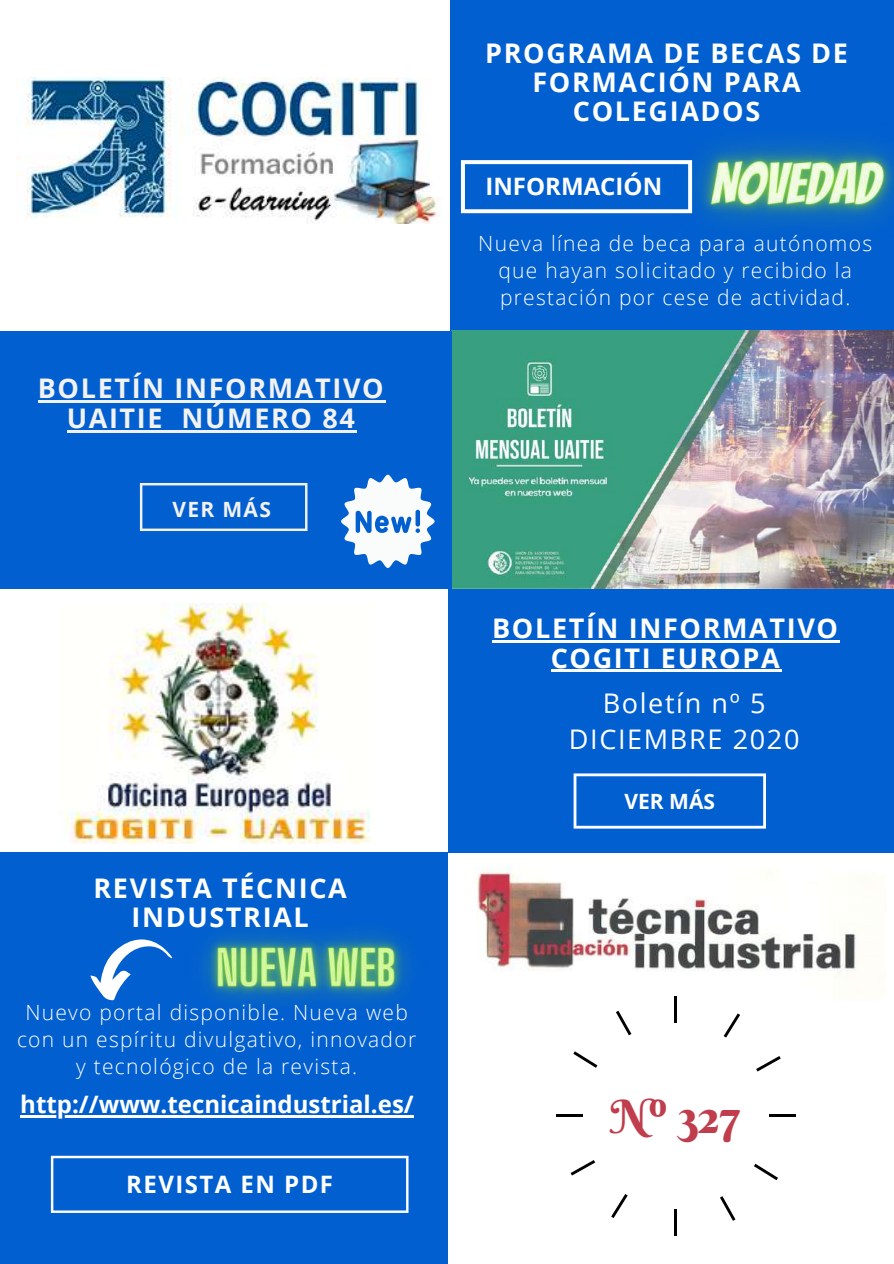
<style>
.page{position:relative;width:894px;height:1264px;background:#fff}
.page>*{position:absolute;margin:0;border:0;box-sizing:border-box;transform-origin:0 0}
.t1{font:46.05px "Berkshire Swash";color:#bf3d4c}
.t2{font:700 27px/29.2px "Open Sans";letter-spacing:.06em;color:#fff;text-align:center}
.t3{font:700 27px/29.2px "Open Sans";letter-spacing:.06em;color:#f2f2f2;text-align:center}
.t4{font:27px/36px "Open Sans";letter-spacing:.06em;color:#fff;text-align:center}
.t5{font:700 24px "Open Sans";color:#fff}
.t6{font:700 24px "Open Sans";letter-spacing:.06em;color:#fff}
.t7{font:300 21px/27px "Open Sans";letter-spacing:.06em;color:#fff;text-align:center}
.t8{font:700 21px "Open Sans";letter-spacing:.06em;color:#f2f2f2}
.t9{font:700 21px "Open Sans";color:#fff}
</style>
<div class="page">
<img style="left:17px;top:77px;width:423px;height:147px">
<div style="left:449px;top:0;width:444px;height:331px;background:#015fd0"></div>
<svg style="left:461px;top:160px;width:178px;height:53px"></svg>
<div style="left:0;top:851px;width:447px;height:412px;background:#015fd0"></div>
<svg style="left:51px;top:1155px;width:357px;height:57px"></svg>
<svg style="left:90px;top:939px;width:71px;height:61px"></svg>
<img style="left:639px;top:143px;width:254px;height:80px">
<hr style="left:20px;top:1115px;width:394px;height:2px;background:#fff">
<img style="left:161px;top:885px;width:287px;height:165px">
<img style="left:451px;top:331px;width:442px;height:258px">
<div style="left:0;top:331px;width:451px;height:258px;background:#015fd0"></div>
<svg style="left:140px;top:483px;width:167px;height:48px"></svg>
<hr style="left:38px;top:401px;width:347px;height:2px;background:#f2f2f2">
<hr style="left:67px;top:430px;width:97px;height:2px;background:#f2f2f2">
<svg style="left:164px;top:430px;width:17px;height:2px"></svg>
<hr style="left:181px;top:430px;width:175px;height:2px;background:#f2f2f2">
<img style="left:463px;top:852px;width:422px;height:123px">
<img style="left:64px;top:604px;width:306px;height:239px">
<div style="left:448px;top:589px;width:445px;height:263px;background:#015fd0"></div>
<svg style="left:573px;top:773px;width:192px;height:55px"></svg>
<hr style="left:492px;top:640px;width:347px;height:3px;background:#fff">
<hr style="left:550px;top:670px;width:231px;height:2px;background:#fff">
<hr style="left:674px;top:1208px;width:3px;height:27px;background:#000">
<hr style="left:674px;top:996px;width:3px;height:26px;background:#000">
<hr style="left:556px;top:1114px;width:26px;height:3px;background:#000">
<hr style="left:768px;top:1114px;width:27px;height:3px;background:#000">
<svg style="left:611px;top:1194px;width:16px;height:23px"></svg>
<svg style="left:723px;top:1013px;width:17px;height:24px"></svg>
<svg style="left:573px;top:1051px;width:24px;height:16px"></svg>
<svg style="left:754px;top:1163px;width:23px;height:17px"></svg>
<svg style="left:570px;top:1160px;width:25px;height:15px"></svg>
<svg style="left:756px;top:1056px;width:24px;height:15px"></svg>
<svg style="left:616px;top:1010px;width:15px;height:25px"></svg>
<svg style="left:720px;top:1196px;width:15px;height:24px"></svg>
<svg style="left:341px;top:474px;width:93px;height:94px"></svg>
<p class="t3" style="left:38px;top:373px;width:347px">BOLETÍN INFORMATIVO<br>UAITIE NÚMERO 84</p>
<p class="t8" style="left:173px;top:495px;width:100px">VER MÁS</p>
<p class="t2" style="left:93px;top:872px;width:255px">REVISTA TÉCNICA<br>INDUSTRIAL</p>
<p class="t7" style="left:17px;top:998px;width:400px">Nuevo portal disponible. Nueva web con un espíritu divulgativo, innovador y tecnológico de la revista.</p>
<p class="t5" style="left:20px;top:1087px;width:395px">http://www.tecnicaindustrial.es/</p>
<p class="t6" style="left:126px;top:1167px;width:208px">REVISTA EN PDF</p>
<p class="t2" style="left:485px;top:38px;width:364px">PROGRAMA DE BECAS DE<br>FORMACIÓN PARA<br>COLEGIADOS</p>
<p class="t5" style="left:485px;top:170px;width:178px">INFORMACIÓN</p>
<p class="t7" style="left:478px;top:229px;width:395px">Nueva línea de beca para autónomos que hayan solicitado y recibido la prestación por cese de actividad.</p>
<p class="t2" style="left:492px;top:613px;width:347px">BOLETÍN INFORMATIVO<br>COGITI EUROPA</p>
<p class="t4" style="left:568px;top:684px;width:232px">Boletín nº 5<br>DICIEMBRE 2020</p>
<p class="t9" style="left:624px;top:786px;width:92px">VER MÁS</p>
<h1 class="t1" style="left:611px;top:1087px;width:130px">Nº 327</h1>
</div>
